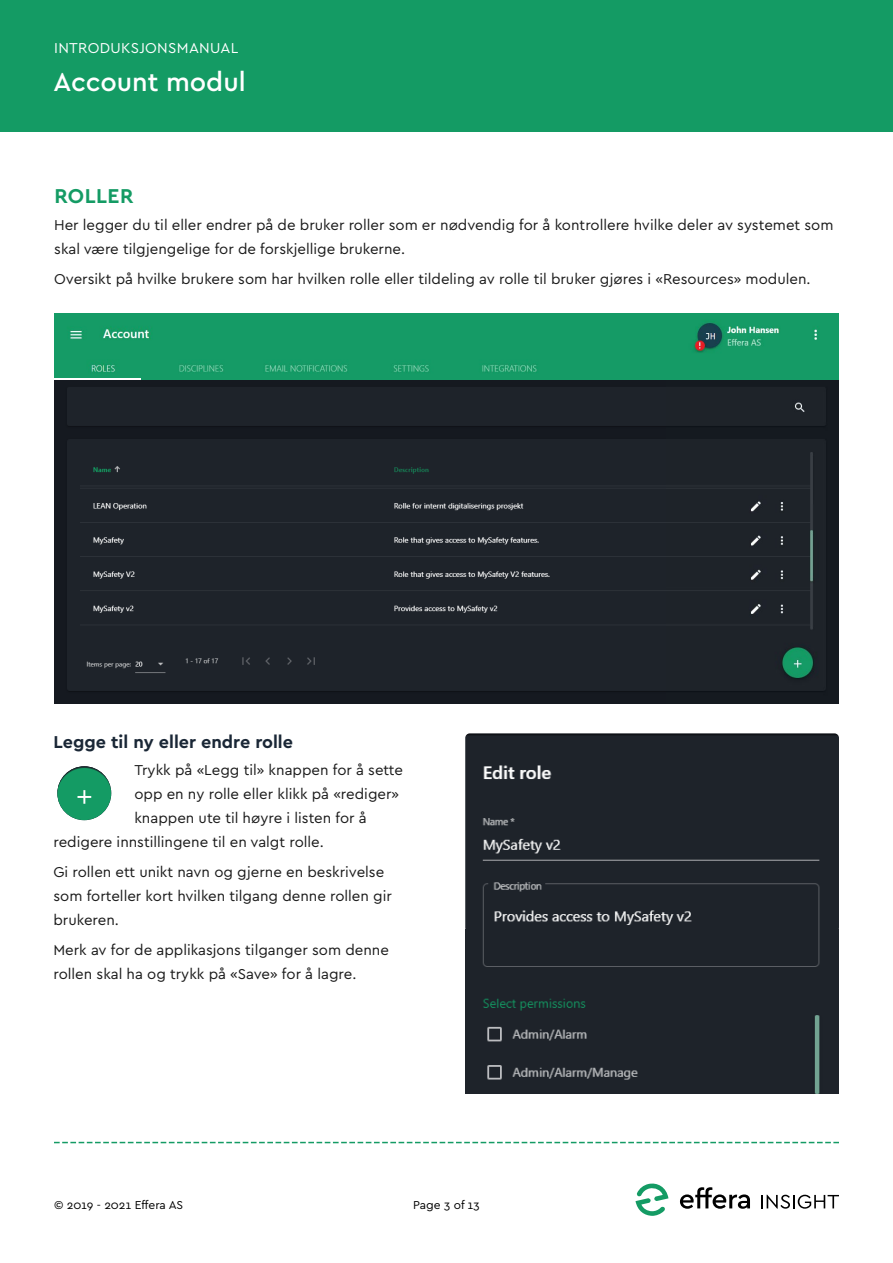
<style>
.page{position:relative;width:893px;height:1263px;background:#fff}
.page>*{position:absolute;margin:0;border:0;box-sizing:border-box;transform-origin:0 0}
.t1{font:500 27px "Cera";color:#fff}
.Content_-_Headline_L{font:700 21px "Cera";letter-spacing:.02em;color:#149b64}
.Content_-_Headline_L-2{font:700 18px "Cera";color:#1a2736}
.Content_-_Body_1{font:15px/24px "Cera";color:#1a1a1a}
.t2{font:15px "Cera";letter-spacing:.02em;color:#fff}
.t3{font:12px "Cera";color:#000}
</style>
<div class="page">
<div style="left:0;top:0;width:893px;height:132px;background:#149b64"></div>
<svg style="left:54px;top:1142px;width:785px;height:1px"></svg>
<svg style="left:635px;top:1183px;width:33px;height:33px"></svg>
<svg style="left:680px;top:1187px;width:70px;height:22px"></svg>
<svg style="left:761px;top:1195px;width:78px;height:14px"></svg>
<img style="left:54px;top:380px;width:511px;height:323px">
<img style="left:665px;top:380px;width:174px;height:323px">
<img style="left:625px;top:380px;width:40px;height:323px">
<img style="left:565px;top:380px;width:60px;height:323px">
<img style="left:465px;top:733px;width:374px;height:196px">
<div style="left:465px;top:929px;width:374px;height:164px;background:#1e232a"></div>
<img style="left:57px;top:766px;width:54px;height:54px;border-radius:27px">
<div style="left:54px;top:314px;width:785px;height:66px;background:#159b66"></div>
<hr style="left:54px;top:378px;width:86px;height:2px;background:#fff">
<p class="t2" style="left:54px;top:38px;width:186px">INTRODUKSJONSMANUAL</p>
<h1 class="t1" style="left:53px;top:64px;width:194px">Account modul</h1>
<p class="Content_-_Headline_L" style="left:54px;top:182px;width:81px">ROLLER</p>
<p class="Content_-_Body_1" style="left:54px;top:212px;width:781px">Her legger du til eller endrer på de bruker roller som er nødvendig for å kontrollere hvilke deler av systemet som skal være tilgjengelige for de forskjellige brukerne.</p>
<p class="Content_-_Body_1" style="left:54px;top:266px;width:758px">Oversikt på hvilke brukere som har hvilken rolle eller tildeling av rolle til bruker gjøres i «Resources» modulen.</p>
<p class="Content_-_Headline_L-2" style="left:53px;top:730px;width:241px">Legge til ny eller endre rolle</p>
<p class="Content_-_Body_1" style="left:134px;top:757px;width:270px">Trykk på «Legg til» knappen for å sette</p>
<p class="Content_-_Body_1" style="left:134px;top:781px;width:266px">opp en ny rolle eller klikk på «rediger»</p>
<p class="Content_-_Body_1" style="left:134px;top:805px;width:234px">knappen ute til høyre i listen for å</p>
<p class="Content_-_Body_1" style="left:53px;top:829px;width:272px">redigere innstillingene til en valgt rolle.</p>
<p class="Content_-_Body_1" style="left:53px;top:859px;width:340px">Gi rollen ett unikt navn og gjerne en beskrivelse som forteller kort hvilken tilgang denne rollen gir brukeren.</p>
<p class="Content_-_Body_1" style="left:53px;top:937px;width:337px">Merk av for de applikasjons tilganger som denne rollen skal ha og trykk på «Save» for å lagre.</p>
<p class="t3" style="left:54px;top:1197px;width:131px">© 2019 - 2021 Effera AS</p>
<p class="t3" style="left:413px;top:1197px;width:68px">Page 3 of 13</p>
</div>
